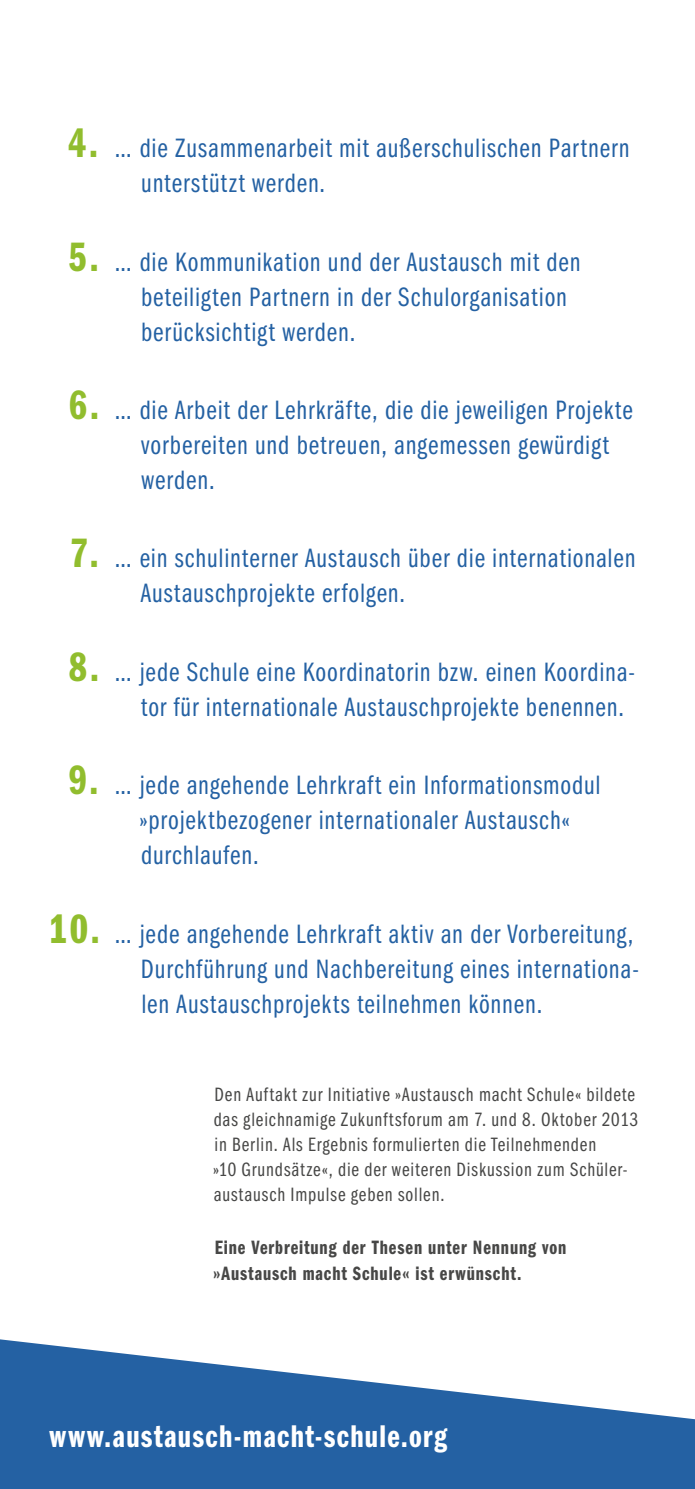
<style>
.page{position:relative;width:695px;height:1489px;background:#fff}
.page>*{position:absolute;margin:0;border:0;box-sizing:border-box;transform-origin:0 0}
.t1{font:600 extra-condensed 32.5px "Franklin Gothic Itc T";letter-spacing:.04em;color:#fff}
.t2{font:extra-condensed 27.5px/35px "Franklin Gothic Itc T";letter-spacing:.03em;color:#2461a3}
.t3{font:extra-condensed 20px/25px "Franklin Gothic Itc T";letter-spacing:.045em;color:#474746}
.t4{font:600 extra-condensed 20px/25px "Franklin Gothic Itc T";letter-spacing:.045em;color:#474746}
.s1{font-weight:600;font-size:42.5px;color:#91bd2e}
</style>
<div class="page">
<svg style="left:0;top:1339px;width:694px;height:149px;fill:#2461a3"></svg>
<p class="t2" style="left:141px;top:130px;width:489px;text-indent:-73px"><span class="s1">4.</span> … die Zusammenarbeit mit außerschulischen Partnern unterstützt werden.</p>
<p class="t2" style="left:141px;top:244px;width:441px;text-indent:-72px"><span class="s1">5.</span> … die Kommunikation und der Austausch mit den beteiligten Partnern in der Schulorganisation berücksichtigt werden.</p>
<p class="t2" style="left:141px;top:392px;width:493px;text-indent:-73px"><span class="s1">6.</span> … die Arbeit der Lehrkräfte, die die jeweiligen Projekte vorbereiten und betreuen, angemessen gewürdigt werden.</p>
<p class="t2" style="left:141px;top:540px;width:496px;text-indent:-71px"><span class="s1">7.</span> … ein schulinterner Austausch über die internationalen<br>Austauschprojekte erfolgen.</p>
<p class="t2" style="left:141px;top:654px;width:495px;text-indent:-72px"><span class="s1">8.</span> … jede Schule eine Koordinatorin bzw. einen Koordina&shy;tor für internationale Austauschprojekte benennen.</p>
<p class="t2" style="left:139px;top:767px;width:463px;text-indent:-71px"><span class="s1">9.</span> … jede angehende Lehrkraft ein Informationsmodul »projektbezogener internationaler Austausch« durchlaufen.</p>
<p class="t2" style="left:141px;top:915px;width:499px;text-indent:-92px"><span class="s1">10.</span> … jede angehende Lehrkraft aktiv an der Vorbereitung,<br>Durchführung und Nachbereitung eines internationa&shy;len Austauschprojekts teilnehmen können.</p>
<p class="t3" style="left:213px;top:1081px;width:426px">Den Auftakt zur Initiative »Austausch macht Schule« bildete das gleichnamige Zukunftsforum am 7. und 8. Oktober 2013 in Berlin. Als Ergebnis formulierten die Teilnehmenden<br>»10 Grundsätze«, die der weiteren Diskussion zum Schüler&shy;austausch Impulse geben sollen.</p>
<p class="t4" style="left:213px;top:1235px;width:354px">Eine Verbreitung der Thesen unter Nennung von »Austausch macht Schule« ist erwünscht.</p>
<p class="t1" style="left:50px;top:1417px;width:399px">www.austausch-macht-schule.org</p>
</div>
